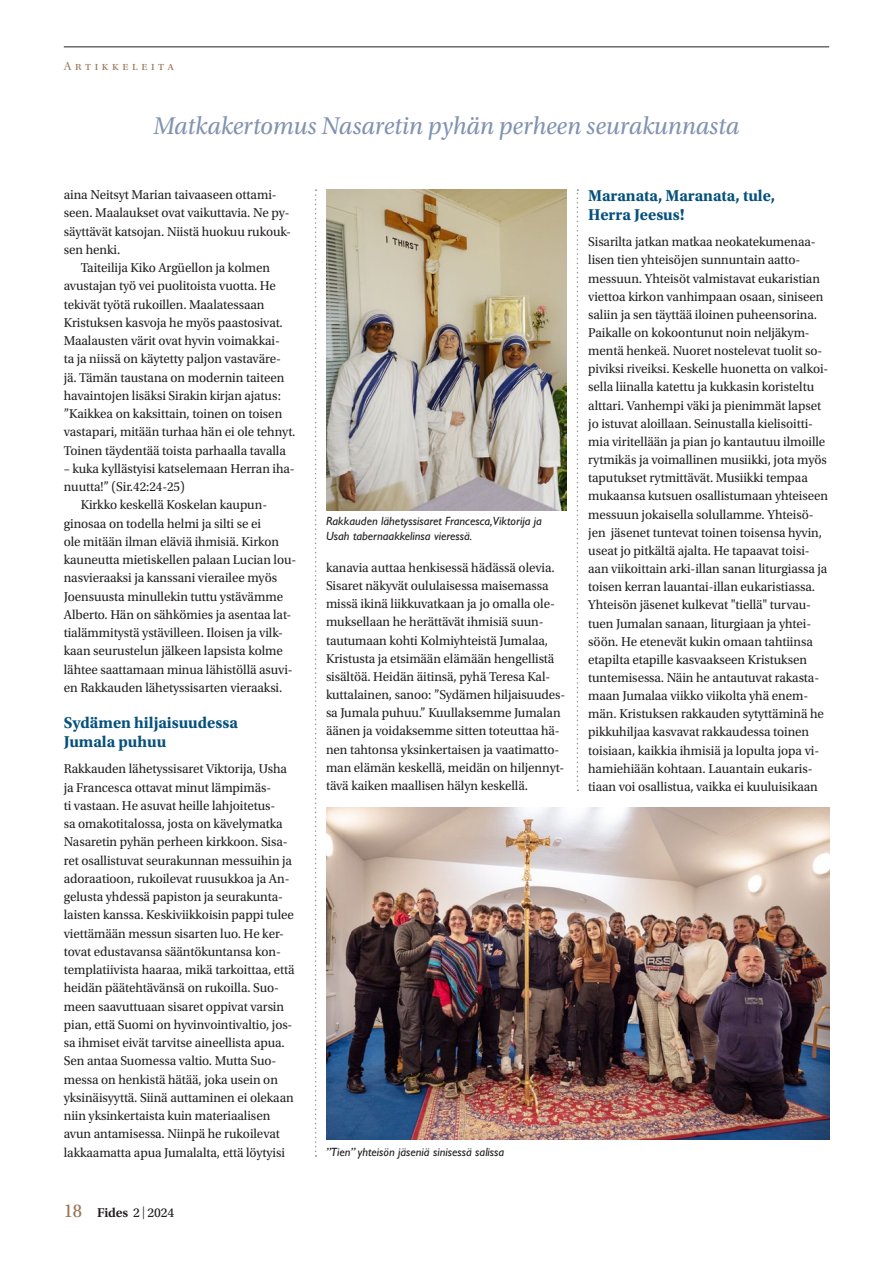
<style>
.page{position:relative;width:893px;height:1263px;background:#fff}
.page>*{position:absolute;margin:0;border:0;box-sizing:border-box;transform-origin:0 0}
.t1{font:italic 25.5px "Utopia Std";letter-spacing:-.005em;color:#8293b0}
.t2{font:700 16.5px/18.3px "Utopia Std";color:#06517c}
.t3{font:13.5px/18.1px "Utopia Std";letter-spacing:-.005em;color:#231f20}
.t4{font:13.5px "Utopia Std Capt";color:#231f20}
.t5{font:italic 12px/15px "Gill Sans Std";color:#231f20}
.t6{font:12px "Utopia Std Subh";letter-spacing:.3em;color:#997655}
.s1{font-family:"Utopia Std";font-size:19.5px;color:#997655}
.s2{font-family:"Utopia Std";font-weight:600}
</style>
<div class="page">
<hr style="left:64px;top:47px;width:765px;height:1px;background:#231f20">
<img style="left:326px;top:189px;width:241px;height:322px">
<svg style="left:315px;top:189px;width:2px;height:968px"></svg>
<svg style="left:577px;top:189px;width:1px;height:602px"></svg>
<img style="left:326px;top:808px;width:504px;height:332px">
<p class="t6" style="left:64px;top:59px;width:112px">Artikkeleita</p>
<h1 class="t1" style="left:153px;top:112px;width:590px">Matkakertomus Nasaretin pyhän perheen seurakunnasta</h1>
<p class="t3" style="left:64px;top:186px;width:214px">aina Neitsyt Marian taivaaseen ottami-</p>
<p class="t3" style="left:64px;top:204px;width:227px">seen. Maalaukset ovat vaikuttavia. Ne py-</p>
<p class="t3" style="left:64px;top:222px;width:229px">säyttävät katsojan. Niistä huokuu rukouk-</p>
<p class="t3" style="left:64px;top:241px;width:58px">sen henki.</p>
<p class="t3" style="left:81px;top:259px;width:191px">Taiteilija Kiko Argüellon ja kolmen</p>
<p class="t3" style="left:64px;top:277px;width:214px">avustajan työ vei puolitoista vuotta. He</p>
<p class="t3" style="left:64px;top:295px;width:202px">tekivät työtä rukoillen. Maalatessaan</p>
<p class="t3" style="left:64px;top:314px;width:221px">Kristuksen kasvoja he myös paastosivat.</p>
<p class="t3" style="left:64px;top:332px;width:218px">Maalausten värit ovat hyvin voimakkai-</p>
<p class="t3" style="left:64px;top:350px;width:219px">ta ja niissä on käytetty paljon vastaväre-</p>
<p class="t3" style="left:64px;top:368px;width:222px">jä. Tämän taustana on modernin taiteen</p>
<p class="t3" style="left:64px;top:387px;width:219px">havaintojen lisäksi Sirakin kirjan ajatus:</p>
<p class="t3" style="left:64px;top:405px;width:220px">”Kaikkea on kaksittain, toinen on toisen</p>
<p class="t3" style="left:64px;top:423px;width:233px">vastapari, mitään turhaa hän ei ole tehnyt.</p>
<p class="t3" style="left:64px;top:441px;width:224px">Toinen täydentää toista parhaalla tavalla</p>
<p class="t3" style="left:64px;top:460px;width:232px">– kuka kyllästyisi katselemaan Herran iha-</p>
<p class="t3" style="left:64px;top:478px;width:122px">nuutta!” (Sir.42:24-25)</p>
<p class="t3" style="left:81px;top:496px;width:188px">Kirkko keskellä Koskelan kaupun-</p>
<p class="t3" style="left:64px;top:514px;width:199px">ginosaa on todella helmi ja silti se ei</p>
<p class="t3" style="left:64px;top:533px;width:217px">ole mitään ilman eläviä ihmisiä. Kirkon</p>
<p class="t3" style="left:64px;top:551px;width:234px">kauneutta mietiskellen palaan Lucian lou-</p>
<p class="t3" style="left:64px;top:569px;width:215px">nasvieraaksi ja kanssani vierailee myös</p>
<p class="t3" style="left:64px;top:587px;width:221px">Joensuusta minullekin tuttu ystävämme</p>
<p class="t3" style="left:64px;top:606px;width:229px">Alberto. Hän on sähkömies ja asentaa lat-</p>
<p class="t3" style="left:64px;top:624px;width:221px">tialämmitystä ystävilleen. Iloisen ja vilk-</p>
<p class="t3" style="left:64px;top:642px;width:221px">kaan seurustelun jälkeen lapsista kolme</p>
<p class="t3" style="left:64px;top:660px;width:230px">lähtee saattamaan minua lähistöllä asuvi-</p>
<p class="t3" style="left:64px;top:679px;width:220px">en Rakkauden lähetyssisarten vieraaksi.</p>
<p class="t2" style="left:64px;top:714px;width:176px">Sydämen hiljaisuudessa<br>Jumala puhuu</p>
<p class="t3" style="left:64px;top:760px;width:232px">Rakkauden lähetyssisaret Viktorija, Usha ja Francesca ottavat minut lämpimäs-<br>ti vastaan. He asuvat heille lahjoitetus-<br>sa omakotitalossa, josta on kävelymatka Nasaretin pyhän perheen kirkkoon. Sisa&shy;ret osallistuvat seurakunnan messuihin ja adoraatioon, rukoilevat ruusukkoa ja An&shy;gelusta yhdessä papiston ja seurakunta&shy;laisten kanssa. Keskiviikkoisin pappi tulee viettämään messun sisarten luo. He ker&shy;tovat edustavansa sääntökuntansa kon&shy;templatiivista haaraa, mikä tarkoittaa, että heidän päätehtävänsä on rukoilla. Suo&shy;meen saavuttuaan sisaret oppivat varsin pian, että Suomi on hyvinvointivaltio, jos&shy;sa ihmiset eivät tarvitse aineellista apua.<br>Sen antaa Suomessa valtio. Mutta Suo&shy;messa on henkistä hätää, joka usein on yksinäisyyttä. Siinä auttaminen ei olekaan niin yksinkertaista kuin materiaalisen avun antamisessa. Niinpä he rukoilevat lakkaamatta apua Jumalalta, että löytyisi</p>
<p class="t4" style="left:64px;top:1205px;width:112px"><span class="s1">18</span> <span class="s2">Fides</span> 2 | 2024</p>
<p class="t5" style="left:326px;top:513px;width:217px">Rakkauden lähetyssisaret Francesca,Viktorija ja<br>Usah tabernaakkelinsa vieressä.</p>
<p class="t3" style="left:326px;top:559px;width:241px">kanavia auttaa henkisessä hädässä olevia.<br>Sisaret näkyvät oululaisessa maisemassa missä ikinä liikkuvatkaan ja jo omalla ole&shy;muksellaan he herättävät ihmisiä suun&shy;tautumaan kohti Kolmiyhteistä Jumalaa, Kristusta ja etsimään elämään hengellistä sisältöä. Heidän äitinsä, pyhä Teresa Kal&shy;kuttalainen, sanoo: ”Sydämen hiljaisuudes&shy;sa Jumala puhuu.” Kuullaksemme Jumalan äänen ja voidaksemme sitten toteuttaa hä&shy;nen tahtonsa yksinkertaisen ja vaatimatto&shy;man elämän keskellä, meidän on hiljennyt&shy;tävä kaiken maallisen hälyn keskellä.</p>
<p class="t2" style="left:588px;top:187px;width:188px">Maranata, Maranata, tule,<br>Herra Jeesus!</p>
<p class="t3" style="left:588px;top:233px;width:242px">Sisarilta jatkan matkaa neokatekumenaa&shy;lisen tien yhteisöjen sunnuntain aatto&shy;messuun. Yhteisöt valmistavat eukaristian viettoa kirkon vanhimpaan osaan, siniseen saliin ja sen täyttää iloinen puheensorina.<br>Paikalle on kokoontunut noin neljäkym&shy;mentä henkeä. Nuoret nostelevat tuolit so&shy;piviksi riveiksi. Keskelle huonetta on valkoi&shy;sella liinalla katettu ja kukkasin koristeltu alttari. Vanhempi väki ja pienimmät lapset jo istuvat aloillaan. Seinustalla kielisoitti&shy;mia viritellään ja pian jo kantautuu ilmoille rytmikäs ja voimallinen musiikki, jota myös taputukset rytmittävät. Musiikki tempaa mukaansa kutsuen osallistumaan yhteiseen messuun jokaisella solullamme. Yhteisö&shy;jen jäsenet tuntevat toinen toisensa hyvin, useat jo pitkältä ajalta. He tapaavat toisi&shy;aan viikoittain arki-illan sanan liturgiassa ja toisen kerran lauantai-illan eukaristiassa.<br>Yhteisön jäsenet kulkevat "tiellä" turvau&shy;tuen Jumalan sanaan, liturgiaan ja yhtei&shy;söön. He etenevät kukin omaan tahtiinsa etapilta etapille kasvaakseen Kristuksen tuntemisessa. Näin he antautuvat rakasta&shy;maan Jumalaa viikko viikolta yhä enem&shy;män. Kristuksen rakkauden sytyttäminä he pikkuhiljaa kasvavat rakkaudessa toinen toisiaan, kaikkia ihmisiä ja lopulta jopa vi&shy;hamiehiään kohtaan. Lauantain eukaris&shy;tiaan voi osallistua, vaikka ei kuuluisikaan</p>
<p class="t5" style="left:326px;top:1144px;width:180px">”Tien” yhteisön jäseniä sinisessä salissa</p>
</div>
